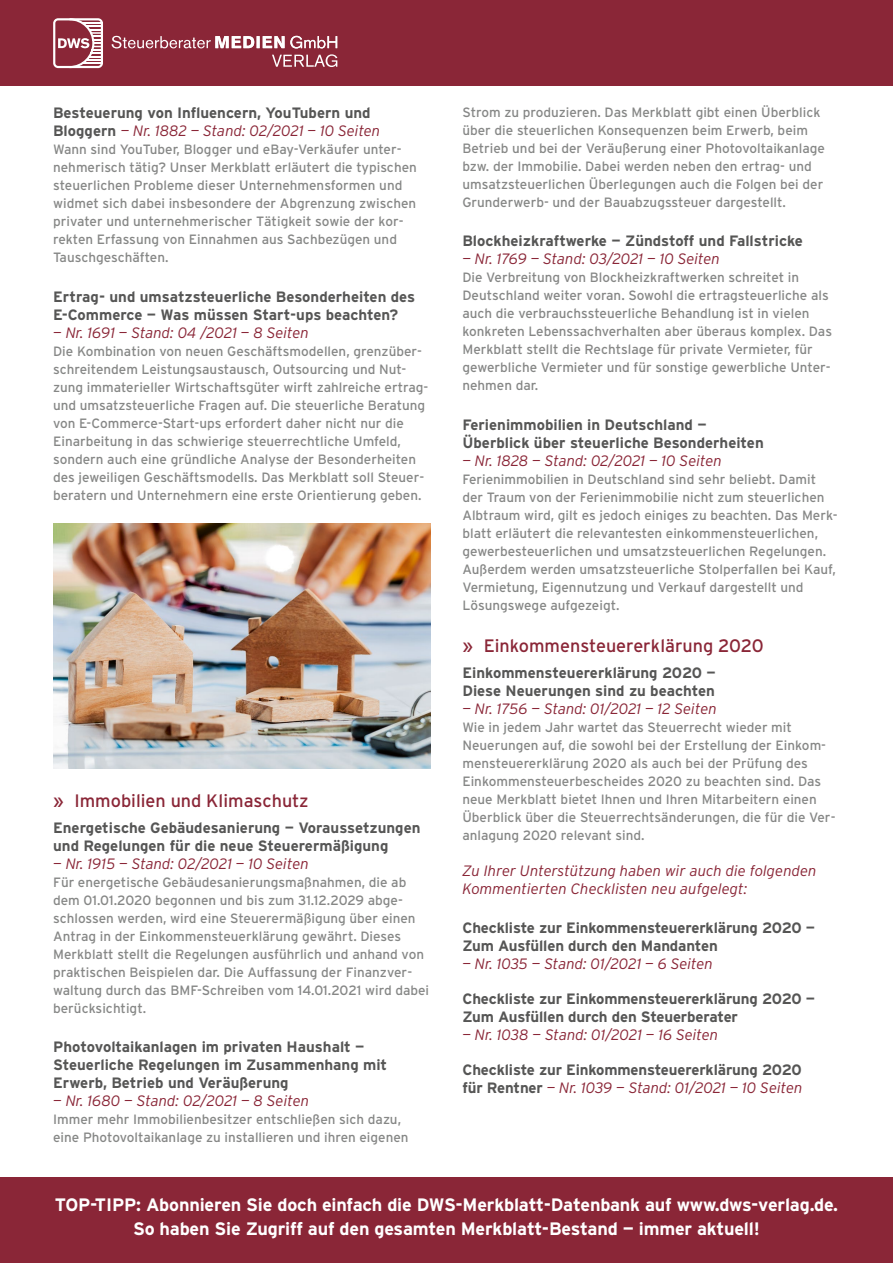
<style>
.page{position:relative;width:893px;height:1263px;background:#fff}
.page>*{position:absolute;margin:0;border:0;box-sizing:border-box;transform-origin:0 0}
.t1{font:700 18px/24px "Interstate";letter-spacing:-.01em;color:#fff;text-align:center}
.t2{font:18px "Interstate";color:#8a2637}
.t3{font:700 15px/18px "Interstate";color:#565655}
.t4{font:italic 300 15px/18px "Interstate";color:#8a2637}
.t5{font:13.5px/18px "Interstate";color:#868786}
.s1{font-weight:300;font-style:italic;color:#8a2637}
</style>
<div class="page">
<img style="left:53px;top:524px;width:378px;height:245px">
<div style="left:0;top:1178px;width:893px;height:85px;background:#8a2637"></div>
<div style="left:0;top:0;width:893px;height:85px;background:#8a2637"></div>
<svg style="left:272px;top:54px;width:65px;height:13px"></svg>
<svg style="left:53px;top:18px;width:50px;height:50px"></svg>
<svg style="left:112px;top:36px;width:225px;height:12px"></svg>
<p class="t3" style="left:53px;top:104px;width:329px">Besteuerung von Influencern, YouTubern und<br>Bloggern <span class="s1">— Nr. 1882 — Stand: 02/2021 — 10 Seiten</span></p>
<p class="t5" style="left:53px;top:140px;width:365px">Wann sind YouTuber, Blogger und eBay-Verkäufer unter&shy;nehmerisch tätig? Unser Merkblatt erläutert die typischen steuerlichen Probleme dieser Unternehmensformen und widmet sich dabei insbesondere der Abgrenzung zwischen privater und unternehmerischer Tätigkeit sowie der kor&shy;rekten Erfassung von Einnahmen aus Sachbezügen und Tauschgeschäften.</p>
<p class="t3" style="left:53px;top:287px;width:364px">Ertrag- und umsatzsteuerliche Besonderheiten des<br>E-Commerce — Was müssen Start-ups beachten?</p>
<p class="t4" style="left:53px;top:323px;width:257px">— Nr. 1691 — Stand: 04 /2021 — 8 Seiten</p>
<p class="t5" style="left:53px;top:342px;width:377px">Die Kombination von neuen Geschäftsmodellen, grenzüber&shy;schreitendem Leistungsaustausch, Outsourcing und Nut&shy;zung immaterieller Wirtschaftsgüter wirft zahlreiche ertrag&shy;und umsatzsteuerliche Fragen auf. Die steuerliche Beratung von E-Commerce-Start-ups erfordert daher nicht nur die Einarbeitung in das schwierige steuerrechtliche Umfeld, sondern auch eine gründliche Analyse der Besonderheiten des jeweiligen Geschäftsmodells. Das Merkblatt soll Steuer&shy;beratern und Unternehmern eine erste Orientierung geben.</p>
<h1 class="t2" style="left:53px;top:789px;width:257px">» Immobilien und Klimaschutz</h1>
<p class="t3" style="left:53px;top:819px;width:369px">Energetische Gebäudesanierung — Voraussetzungen und Regelungen für die neue Steuerermäßigung</p>
<p class="t4" style="left:53px;top:855px;width:257px">— Nr. 1915 — Stand: 02/2021 — 10 Seiten</p>
<p class="t5" style="left:53px;top:873px;width:378px">Für energetische Gebäudesanierungsmaßnahmen, die ab dem 01.01.2020 begonnen und bis zum 31.12.2029 abge&shy;schlossen werden, wird eine Steuerermäßigung über einen Antrag in der Einkommensteuerklärung gewährt. Dieses Merkblatt stellt die Regelungen ausführlich und anhand von praktischen Beispielen dar. Die Auffassung der Finanzver&shy;waltung durch das BMF-Schreiben vom 14.01.2021 wird dabei berücksichtigt.</p>
<p class="t3" style="left:53px;top:1038px;width:336px">Photovoltaikanlagen im privaten Haushalt —<br>Steuerliche Regelungen im Zusammenhang mit<br>Erwerb, Betrieb und Veräußerung</p>
<p class="t4" style="left:53px;top:1092px;width:258px">— Nr. 1680 — Stand: 02/2021 — 8 Seiten</p>
<p class="t5" style="left:53px;top:1110px;width:357px">Immer mehr Immobilienbesitzer entschließen sich dazu, eine Photovoltaikanlage zu installieren und ihren eigenen</p>
<p class="t5" style="left:462px;top:103px;width:364px">Strom zu produzieren. Das Merkblatt gibt einen Überblick über die steuerlichen Konsequenzen beim Erwerb, beim Betrieb und bei der Veräußerung einer Photovoltaikanlage bzw. der Immobilie. Dabei werden neben den ertrag- und umsatzsteuerlichen Überlegungen auch die Folgen bei der Grunderwerb- und der Bauabzugssteuer dargestellt.</p>
<p class="t3" style="left:462px;top:232px;width:342px">Blockheizkraftwerke — Zündstoff und Fallstricke</p>
<p class="t4" style="left:462px;top:250px;width:259px">— Nr. 1769 — Stand: 03/2021 — 10 Seiten</p>
<p class="t5" style="left:462px;top:268px;width:371px">Die Verbreitung von Blockheizkraftwerken schreitet in Deutschland weiter voran. Sowohl die ertragsteuerliche als auch die verbrauchssteuerliche Behandlung ist in vielen konkreten Lebenssachverhalten aber überaus komplex. Das Merkblatt stellt die Rechtslage für private Vermieter, für gewerbliche Vermieter und für sonstige gewerbliche Unter&shy;nehmen dar.</p>
<p class="t3" style="left:462px;top:415px;width:303px">Ferienimmobilien in Deutschland —<br>Überblick über steuerliche Besonderheiten</p>
<p class="t4" style="left:462px;top:451px;width:261px">— Nr. 1828 — Stand: 02/2021 — 10 Seiten</p>
<p class="t5" style="left:462px;top:470px;width:377px">Ferienimmobilien in Deutschland sind sehr beliebt. Damit der Traum von der Ferienimmobilie nicht zum steuerlichen Albtraum wird, gilt es jedoch einiges zu beachten. Das Merk&shy;blatt erläutert die relevantesten einkommensteuerlichen, gewerbesteuerlichen und umsatzsteuerlichen Regelungen.<br>Außerdem werden umsatzsteuerliche Stolperfallen bei Kauf, Vermietung, Eigennutzung und Verkauf dargestellt und Lösungswege aufgezeigt.</p>
<h1 class="t2" style="left:462px;top:635px;width:303px">» Einkommensteuererklärung 2020</h1>
<p class="t3" style="left:462px;top:664px;width:255px">Einkommensteuererklärung 2020 —<br>Diese Neuerungen sind zu beachten</p>
<p class="t4" style="left:462px;top:700px;width:256px">— Nr. 1756 — Stand: 01/2021 — 12 Seiten</p>
<p class="t5" style="left:462px;top:719px;width:375px">Wie in jedem Jahr wartet das Steuerrecht wieder mit Neuerungen auf, die sowohl bei der Erstellung der Einkom&shy;mensteuererklärung 2020 als auch bei der Prüfung des Einkommensteuerbescheides 2020 zu beachten sind. Das neue Merkblatt bietet Ihnen und Ihren Mitarbeitern einen Überblick über die Steuerrechtsänderungen, die für die Ver&shy;anlagung 2020 relevant sind.</p>
<p class="t4" style="left:462px;top:861px;width:356px">Zu Ihrer Unterstützung haben wir auch die folgenden<br>Kommentierten Checklisten neu aufgelegt:</p>
<p class="t3" style="left:462px;top:918px;width:354px">Checkliste zur Einkommensteuererklärung 2020 —<br>Zum Ausfüllen durch den Mandanten</p>
<p class="t4" style="left:462px;top:954px;width:252px">— Nr. 1035 — Stand: 01/2021 — 6 Seiten</p>
<p class="t3" style="left:462px;top:989px;width:354px">Checkliste zur Einkommensteuererklärung 2020 —<br>Zum Ausfüllen durch den Steuerberater</p>
<p class="t4" style="left:462px;top:1025px;width:257px">— Nr. 1038 — Stand: 01/2021 — 16 Seiten</p>
<p class="t3" style="left:462px;top:1060px;width:342px">Checkliste zur Einkommensteuererklärung 2020 für Rentner <span class="s1">— Nr. 1039 — Stand: 01/2021 — 10 Seiten</span></p>
<h1 class="t1" style="left:55px;top:1193px;width:785px">TOP-TIPP: Abonnieren Sie doch einfach die DWS-Merkblatt-Datenbank auf www.dws-verlag.de.<br>So haben Sie Zugriff auf den gesamten Merkblatt-Bestand — immer aktuell!</h1>
</div>
